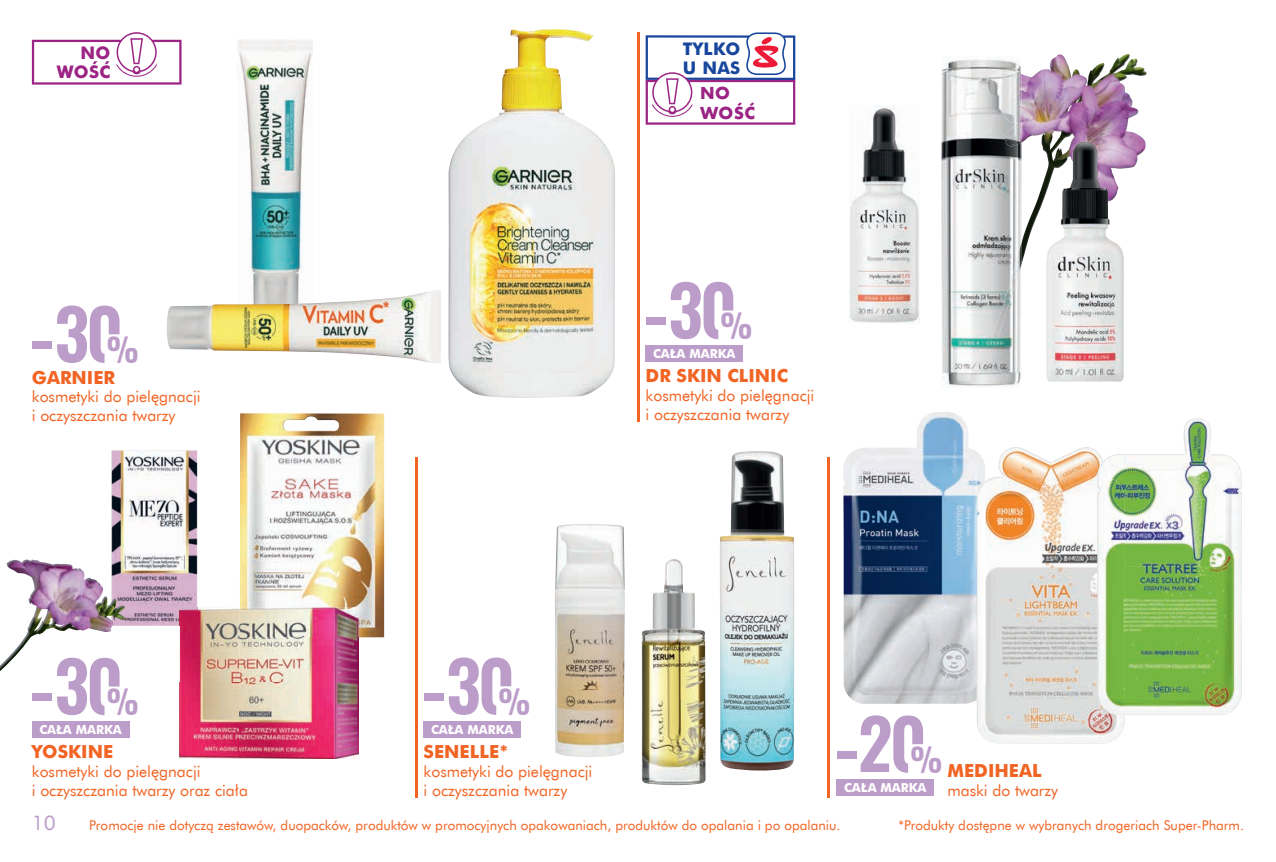
<style>
.page{position:relative;width:1276px;height:862px;background:#fff}
.page>*{position:absolute;margin:0;border:0;box-sizing:border-box;transform-origin:0 0}
.t1{font:600 68.85px "Oswald";letter-spacing:-.035em;color:#bc9dc9}
.t2{font:20.25px "Futura EU";color:#bc9dc9}
.t3{font:700 18px "Futura EU";color:#f26424}
.t4{font:700 17.32px/18.9px "Futura EU";letter-spacing:.02em;color:#18469d}
.t5{font:700 17.32px/18.9px "Futura EU";letter-spacing:.02em;color:#9b2485;text-align:right}
.t6{font:700 15.97px/19.1px "Futura";letter-spacing:.02em;color:#9b2485}
.t7{font:15.75px/18.9px "Futura EU";color:#f26424}
.t8{font:13.5px "Futura EU";color:#f26424}
.t9{font:700 12.38px "Futura EU";color:#fff}
.s1{font-size:75.6px}
.s2{font-size:32.62px}
</style>
<div class="page">
<hr style="left:826px;top:457px;width:3px;height:340px;background:#f26424">
<hr style="left:415px;top:457px;width:2px;height:340px;background:#f26424">
<hr style="left:637px;top:32px;width:2px;height:389px;background:#f26424">
<img style="left:237px;top:39px;width:75px;height:251px">
<img style="left:1045px;top:54px;width:82px;height:32px">
<img style="left:843px;top:412px;width:140px;height:291px">
<img style="left:112px;top:450px;width:85px;height:175px">
<img style="left:0;top:559px;width:85px;height:111px">
<img style="left:240px;top:413px;width:144px;height:224px">
<img style="left:720px;top:451px;width:74px;height:319px">
<img style="left:555px;top:524px;width:70px;height:232px">
<img style="left:180px;top:607px;width:119px;height:75px">
<img style="left:299px;top:637px;width:59px;height:45px">
<img style="left:180px;top:682px;width:178px;height:76px">
<img style="left:180px;top:607px;width:17px;height:18px">
<img style="left:240px;top:607px;width:118px;height:30px">
<img style="left:849px;top:106px;width:70px;height:217px">
<img style="left:941px;top:59px;width:80px;height:328px">
<img style="left:1000px;top:73px;width:21px;height:69px">
<img style="left:1004px;top:135px;width:17px;height:12px">
<img style="left:1012px;top:242px;width:9px;height:36px">
<img style="left:992px;top:276px;width:25px;height:62px">
<img style="left:641px;top:559px;width:64px;height:225px">
<img style="left:448px;top:29px;width:167px;height:369px">
<img style="left:167px;top:290px;width:274px;height:73px">
<img style="left:1046px;top:141px;width:77px;height:240px">
<img style="left:983px;top:447px;width:115px;height:148px">
<img style="left:976px;top:595px;width:149px;height:148px">
<svg style="left:977px;top:488px;width:2px;height:9px"></svg>
<img style="left:1098px;top:418px;width:143px;height:148px">
<img style="left:1125px;top:566px;width:116px;height:148px">
<img style="left:1097px;top:461px;width:28px;height:253px">
<div style="left:423px;top:720px;width:98px;height:17px;background:#bc9dc9"></div>
<div style="left:836px;top:778px;width:98px;height:17px;background:#bc9dc9"></div>
<div style="left:32px;top:720px;width:97px;height:17px;background:#bc9dc9"></div>
<div style="left:645px;top:345px;width:98px;height:17px;background:#bc9dc9"></div>
<svg style="left:32px;top:32px;width:149px;height:53px"></svg>
<svg style="left:645px;top:32px;width:150px;height:93px"></svg>
<p class="t5" style="left:57px;top:44px;width:55px">NO<br>WOŚĆ</p>
<h1 class="t1" style="left:27px;top:286px;width:113px"><span class="s1">-</span>30 <span class="s2">%</span></h1>
<p class="t3" style="left:32px;top:365px;width:85px">GARNIER</p>
<p class="t7" style="left:32px;top:387px;width:170px">kosmetyki do pielęgnacji i oczyszczania twarzy</p>
<h1 class="t1" style="left:27px;top:637px;width:113px"><span class="s1">-</span>30 <span class="s2">%</span></h1>
<p class="t9" style="left:39px;top:721px;width:84px">CAŁA MARKA</p>
<p class="t3" style="left:32px;top:740px;width:83px">YOSKINE</p>
<p class="t7" style="left:32px;top:762px;width:218px">kosmetyki do pielęgnacji<br>i oczyszczania twarzy oraz ciała</p>
<p class="t4" style="left:683px;top:40px;width:59px">TYLKO<br>U NAS</p>
<p class="t6" style="left:700px;top:84px;width:56px">NO<br>WOŚĆ</p>
<h1 class="t1" style="left:641px;top:262px;width:113px"><span class="s1">-</span>30 <span class="s2">%</span></h1>
<p class="t9" style="left:653px;top:346px;width:84px">CAŁA MARKA</p>
<p class="t3" style="left:645px;top:364px;width:144px">DR SKIN CLINIC</p>
<p class="t7" style="left:645px;top:386px;width:170px">kosmetyki do pielęgnacji i oczyszczania twarzy</p>
<h1 class="t1" style="left:419px;top:637px;width:113px"><span class="s1">-</span>30 <span class="s2">%</span></h1>
<p class="t9" style="left:431px;top:721px;width:84px">CAŁA MARKA</p>
<h1 class="t1" style="left:832px;top:695px;width:112px"><span class="s1">-</span>20 <span class="s2">%</span></h1>
<p class="t9" style="left:844px;top:779px;width:84px">CAŁA MARKA</p>
<p class="t3" style="left:423px;top:740px;width:86px">SENELLE*</p>
<p class="t7" style="left:423px;top:762px;width:170px">kosmetyki do pielęgnacji i oczyszczania twarzy</p>
<p class="t3" style="left:947px;top:758px;width:96px">MEDIHEAL</p>
<p class="t7" style="left:947px;top:780px;width:112px">maski do twarzy</p>
<p class="t2" style="left:32px;top:810px;width:25px">10</p>
<p class="t8" style="left:89px;top:816px;width:753px">Promocje nie dotyczą zestawów, duopacków, produktów w promocyjnych opakowaniach, produktów do opalania i po opalaniu.</p>
<p class="t8" style="left:898px;top:816px;width:347px">*Produkty dostępne w wybranych drogeriach Super-Pharm.</p>
</div>
